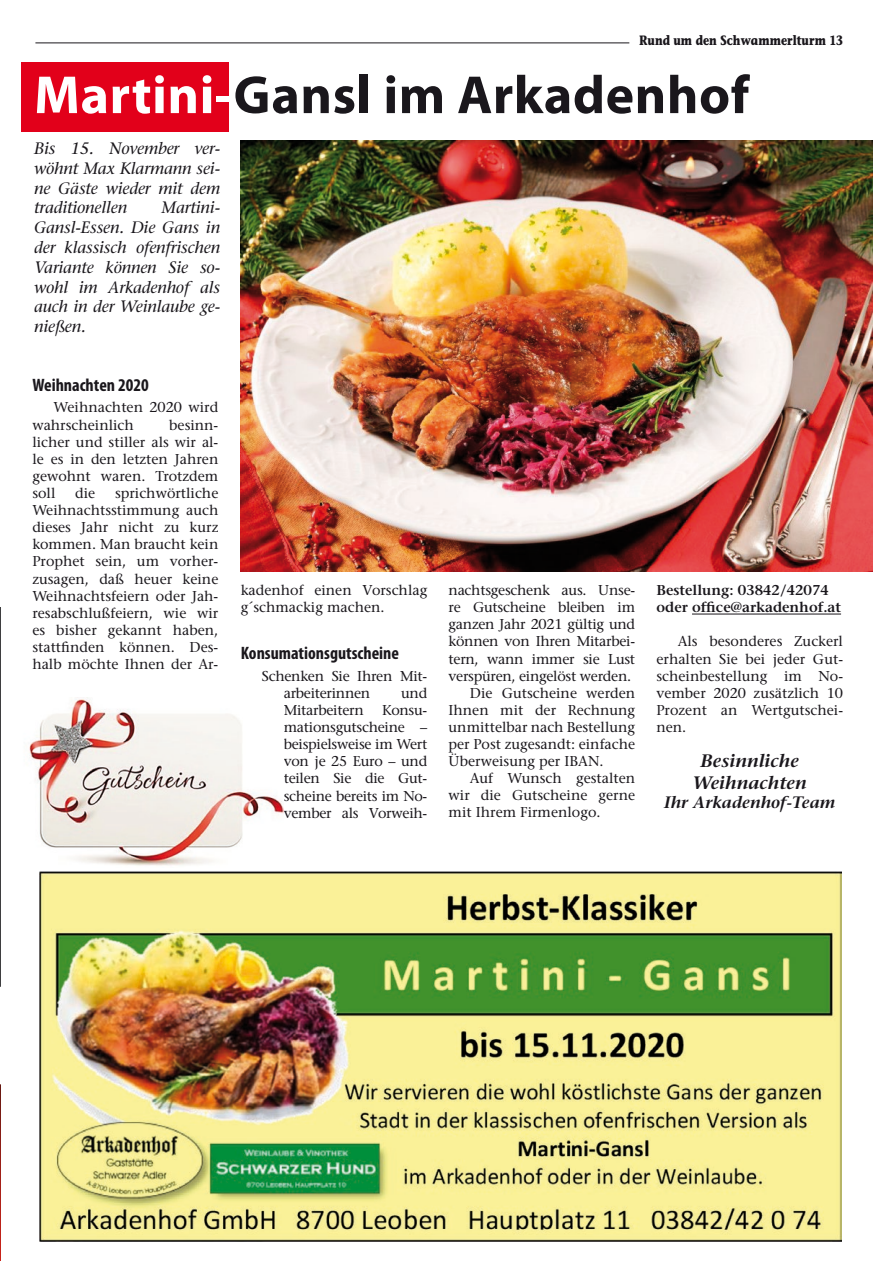
<style>
.page{position:relative;width:893px;height:1263px;background:#fff}
.page>*{position:absolute;margin:0;border:0;box-sizing:border-box;transform-origin:0 0}
.Titel_2{font:700 54px "Myriad Pro";letter-spacing:.01em;color:#1a171c}
.zwitit{font:700 condensed 18px "Myriad Pro";color:#1a171c}
.swt-twxt{font:italic 600 18px/21.6px "Stone Serif";color:#1a171c;text-align:center}
.swt-twxt-2{font:italic 16.5px/19.8px "Stone Serif";letter-spacing:-.01em;color:#1a171c;text-align:justify}
.swt-twxt-3{font:italic 600 16.5px "Stone Serif";color:#1a171c}
.swt-twxt-4{font:14.25px/17.1px "Stone Serif";color:#1a171c;text-align:justify}
.swt-twxt-5{font:600 14.25px/17.1px "Stone Serif";color:#1a171c}
.swt-twxt-6{font:14.25px/17.1px "Stone Serif";letter-spacing:-.02em;color:#1a171c}
.t1{font:700 13.5px "Stone Informal";color:#1a171c;scale:.8 1}
.s1{color:#fff}
</style>
<div class="page">
<hr style="left:35px;top:43px;width:594px;height:1px;background:#1a171c">
<hr style="left:0;top:607px;width:1px;height:414px;background:#3e3e40">
<svg style="left:0;top:1084px;width:1px;height:176px"></svg>
<svg style="left:0;top:986px;width:1px;height:35px"></svg>
<img style="left:40px;top:872px;width:801px;height:369px">
<div style="left:21px;top:62px;width:208px;height:69px;background:#e2001a"></div>
<hr style="left:692px;top:614px;width:149px;height:1px;background:#1a171c">
<img style="left:29px;top:697px;width:255px;height:169px">
<img style="left:241px;top:141px;width:632px;height:431px">
<p class="t1" style="left:639px;top:31px;width:256px">Rund um den Schwammerlturm 13</p>
<p class="Titel_2" style="left:34px;top:60px;width:716px"><span class="s1">Martini-</span>Gansl im Arkadenhof</p>
<p class="swt-twxt-2" style="left:34px;top:138px;width:188px">Bis 15. November ver&shy;wöhnt Max Klarmann sei&shy;ne Gäste wieder mit dem traditionellen</p>
<p class="swt-twxt-2" style="left:34px;top:198px;width:188px;text-indent:127px">Martini-Gansl-Essen. Die Gans in der klassisch ofenfrischen Variante können Sie so&shy;wohl im Arkadenhof als auch in der Weinlaube ge&shy;nießen.</p>
<p class="zwitit" style="left:32px;top:374px;width:118px">Weihnachten 2020</p>
<p class="swt-twxt-4" style="left:32px;top:399px;width:188px;text-indent:21px">Weihnachten 2020 wird wahrscheinlich</p>
<p class="swt-twxt-4" style="left:32px;top:416px;width:188px;text-indent:137px">besinn&shy;licher und stiller als wir al&shy;le es in den letzten Jahren gewohnt waren. Trotzdem soll</p>
<p class="swt-twxt-4" style="left:32px;top:484px;width:188px;text-indent:83px">sprichwörtliche Weihnachtsstimmung auch dieses Jahr nicht zu kurz kommen. Man braucht kein Prophet sein, um vorher&shy;zusagen, daß heuer keine Weihnachtsfeiern oder Jah&shy;resabschlußfeiern, wie wir es bisher gekannt haben, stattfinden können. Des&shy;halb möchte Ihnen der Ar-</p>
<p class="swt-twxt-4" style="left:75px;top:484px;width:22px">die</p>
<p class="swt-twxt-4" style="left:241px;top:581px;width:188px">kadenhof einen Vorschlag g´schmackig machen.</p>
<p class="zwitit" style="left:241px;top:642px;width:160px">Konsumationsgutscheine</p>
<p class="swt-twxt-6" style="left:284px;top:667px;width:145px;text-indent:-22px">Schenken Sie Ihren Mit&shy;arbeiterinnen</p>
<p class="swt-twxt-4" style="left:401px;top:684px;width:28px">und</p>
<p class="swt-twxt-6" style="left:284px;top:701px;width:82px">Mitarbeitern</p>
<p class="swt-twxt-4" style="left:284px;top:701px;width:145px;text-indent:98px">Konsu&shy;mationsgutscheine – beispielsweise im Wert von je 25 Euro – und teilen Sie die Gut&shy;scheine bereits im No&shy;vember als Vorweih-</p>
<p class="swt-twxt-4" style="left:449px;top:581px;width:188px">nachtsgeschenk aus. Unse&shy;re Gutscheine bleiben im ganzen Jahr 2021 gültig und können von Ihren Mitarbei&shy;tern, wann immer sie Lust verspüren, eingelöst werden.</p>
<p class="swt-twxt-4" style="left:449px;top:684px;width:188px;text-indent:21px">Die Gutscheine werden Ihnen mit der Rechnung unmittelbar nach Bestellung per Post zugesandt: einfache Überweisung per IBAN.</p>
<p class="swt-twxt-4" style="left:449px;top:770px;width:188px;text-indent:21px">Auf Wunsch gestalten wir die Gutscheine gerne mit Ihrem Firmenlogo.</p>
<p class="swt-twxt-5" style="left:656px;top:581px;width:186px">Bestellung: 03842/42074 oder office@arkadenhof.at</p>
<p class="swt-twxt-4" style="left:656px;top:633px;width:188px;text-indent:21px">Als besonderes Zuckerl erhalten Sie bei jeder Gut&shy;scheinbestellung im No&shy;vember 2020 zusätzlich 10<br>Prozent an Wertgutschei&shy;nen.</p>
<p class="swt-twxt" style="left:693px;top:750px;width:116px">Besinnliche<br>Weihnachten</p>
<p class="swt-twxt-3" style="left:664px;top:793px;width:173px">Ihr Arkadenhof-Team</p>
</div>
